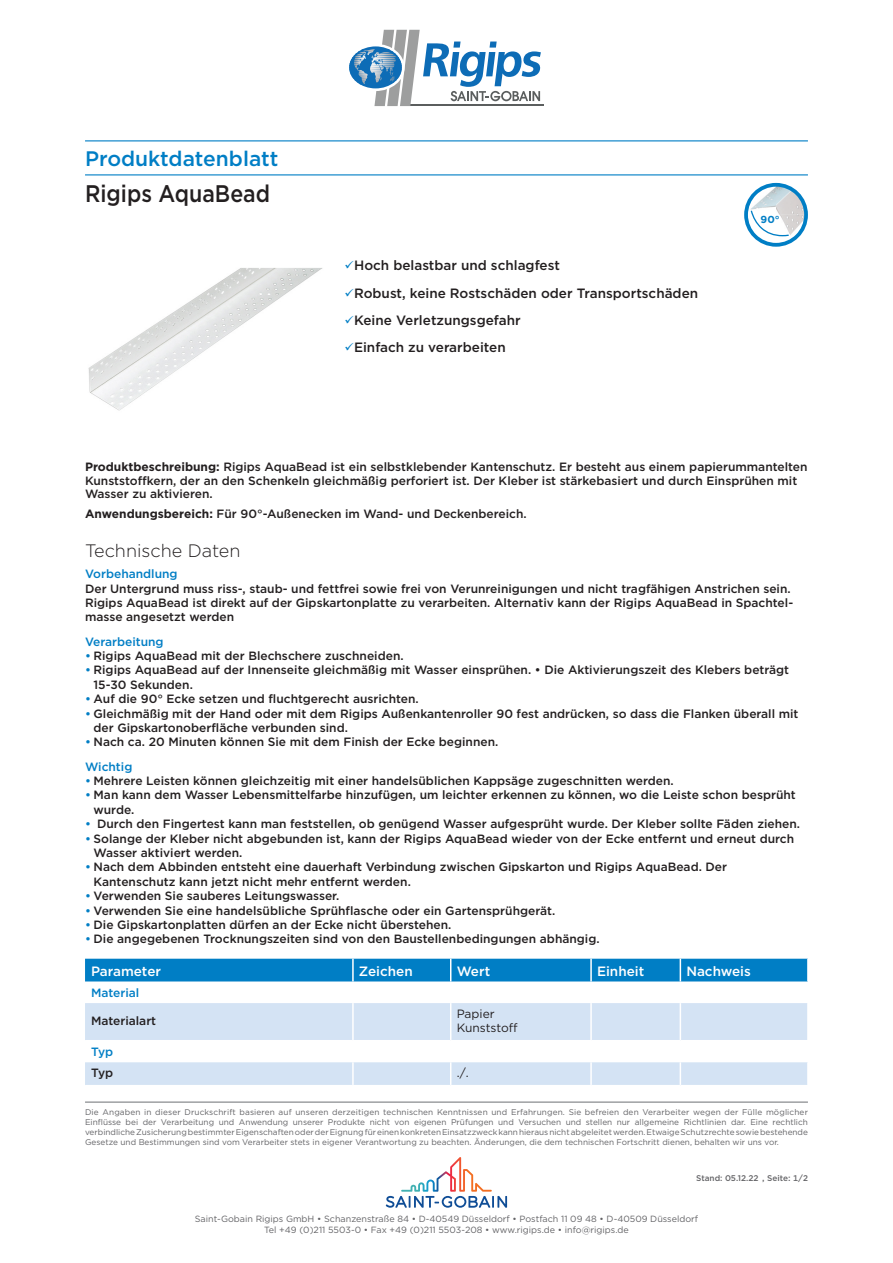
<style>
.page{position:relative;width:893px;height:1263px;background:#fff}
.page>*{position:absolute;margin:0;border:0;box-sizing:border-box;transform-origin:0 0}
.Product_Name{font:500 24px "Gotham";color:#231f20;scale:.89 1}
.t1{font:500 21px "Gotham";color:#007ec5}
.Technische_daten{font:300 18px "Gotham";color:#231f20}
.t2{font:500 13.5px "Gotham";color:#231f20}
.column_header_column{font:500 13.5px "Gotham";color:#fff}
.Product_Description{font:500 12px/14.4px "Gotham";color:#231f20}
.column_1{font:500 12px/14.4px "Gotham";color:#231f20}
.product_description{font:500 12px "Gotham";color:#231f20}
.attribute_group{font:500 12px "Gotham";color:#007ec5}
.column_3{font:12px "Gotham";color:#231f20}
.t3{font:700 10.2px "Gotham";color:#007ec5}
.t4{font:9px/10.8px "Gotham";color:#636366;text-align:center}
.t5{font:8.25px/9.8px "Gotham";color:#636366;text-align:justify}
.t6{font:500 8.25px "Gotham";color:#636366}
.s1{font-weight:700}
.s2{color:#007ec5}
</style>
<div class="page">
<hr style="left:85px;top:140px;width:723px;height:1px;background:#007ec5">
<hr style="left:85px;top:174px;width:723px;height:1px;background:#007ec5">
<hr style="left:85px;top:1101px;width:723px;height:2px;background:#9d9fa2">
<svg style="left:386px;top:1157px;width:121px;height:51px"></svg>
<hr style="left:410px;top:105px;width:134px;height:1px;background:#5b5e5e">
<svg style="left:349px;top:30px;width:192px;height:76px"></svg>
<svg style="left:85px;top:1003px;width:722px;height:82px;fill:#d4e3f4"></svg>
<div style="left:85px;top:959px;width:722px;height:22px;background:#007ec5"></div>
<hr style="left:352px;top:1003px;width:2px;height:37px;background:#fff">
<hr style="left:450px;top:1003px;width:1px;height:37px;background:#fff">
<hr style="left:590px;top:1003px;width:2px;height:37px;background:#fff">
<hr style="left:680px;top:1003px;width:1px;height:37px;background:#fff">
<hr style="left:85px;top:1040px;width:268px;height:1px;background:#fff">
<hr style="left:353px;top:1040px;width:98px;height:1px;background:#fff">
<hr style="left:451px;top:1040px;width:140px;height:1px;background:#fff">
<hr style="left:591px;top:1040px;width:89px;height:1px;background:#fff">
<hr style="left:680px;top:1040px;width:129px;height:1px;background:#fff">
<hr style="left:352px;top:1062px;width:2px;height:23px;background:#fff">
<svg style="left:450px;top:1062px;width:1px;height:23px"></svg>
<hr style="left:590px;top:1062px;width:2px;height:23px;background:#fff">
<svg style="left:680px;top:1062px;width:1px;height:23px"></svg>
<svg style="left:744px;top:183px;width:64px;height:64px"></svg>
<img style="left:88px;top:268px;width:235px;height:143px">
<h2 class="t1" style="left:85px;top:145px;width:195px">Produktdatenblatt</h2>
<p class="Product_Name" style="left:85px;top:178px;width:209px">Rigips AquaBead</p>
<p class="t2" style="left:354px;top:257px;width:207px">Hoch belastbar und schlagfest</p>
<p class="t2" style="left:354px;top:284px;width:346px">Robust, keine Rostschäden oder Transportschäden</p>
<p class="t2" style="left:354px;top:311px;width:168px">Keine Verletzungsgefahr</p>
<p class="t2" style="left:354px;top:339px;width:153px">Einfach zu verarbeiten</p>
<p class="t3" style="left:761px;top:213px;width:21px">90°</p>
<p class="Product_Description" style="left:85px;top:460px;width:724px;line-height:13.5px"><span class="s1">Produktbeschreibung:</span> Rigips AquaBead ist ein selbstklebender Kantenschutz. Er besteht aus einem papierummantelten<br>Kunststoffkern, der an den Schenkeln gleichmäßig perforiert ist. Der Kleber ist stärkebasiert und durch Einsprühen mit<br>Wasser zu aktivieren.</p>
<p class="product_description" style="left:85px;top:506px;width:443px"><span class="s1">Anwendungsbereich:</span> Für 90°‑Außenecken im Wand‑ und Deckenbereich.</p>
<p class="Technische_daten" style="left:85px;top:539px;width:157px">Technische Daten</p>
<p class="attribute_group" style="left:85px;top:566px;width:94px">Vorbehandlung</p>
<p class="column_1" style="left:85px;top:581px;width:710px">Der Untergrund muss riss-, staub- und fettfrei sowie frei von Verunreinigungen und nicht tragfähigen Anstrichen sein.<br>Rigips AquaBead ist direkt auf der Gipskartonplatte zu verarbeiten. Alternativ kann der Rigips AquaBead in Spachtel‑ masse angesetzt werden</p>
<p class="attribute_group" style="left:85px;top:633px;width:80px">Verarbeitung</p>
<p class="Product_Description" style="left:85px;top:648px;width:320px"><span class="s2">•</span> Rigips AquaBead mit der Blechschere zuschneiden.</p>
<p class="Product_Description" style="left:94px;top:663px;width:697px;text-indent:-9px"><span class="s2">•</span> Rigips AquaBead auf der Innenseite gleichmäßig mit Wasser einsprühen. • Die Aktivierungszeit des Klebers beträgt<br>15-30 Sekunden.</p>
<p class="Product_Description" style="left:85px;top:692px;width:335px"><span class="s2">•</span> Auf die 90° Ecke setzen und fluchtgerecht ausrichten.</p>
<p class="Product_Description" style="left:94px;top:706px;width:706px;text-indent:-9px"><span class="s2">•</span> Gleichmäßig mit der Hand oder mit dem Rigips Außenkantenroller 90 fest andrücken, so dass die Flanken überall mit der Gipskartonoberfläche verbunden sind.</p>
<p class="Product_Description" style="left:85px;top:735px;width:415px"><span class="s2">•</span> Nach ca. 20 Minuten können Sie mit dem Finish der Ecke beginnen.</p>
<p class="attribute_group" style="left:85px;top:758px;width:49px">Wichtig</p>
<p class="Product_Description" style="left:85px;top:773px;width:590px"><span class="s2">•</span> Mehrere Leisten können gleichzeitig mit einer handelsüblichen Kappsäge zugeschnitten werden.</p>
<p class="Product_Description" style="left:94px;top:788px;width:704px;text-indent:-9px"><span class="s2">•</span> Man kann dem Wasser Lebensmittelfarbe hinzufügen, um leichter erkennen zu können, wo die Leiste schon besprüht wurde.</p>
<p class="Product_Description" style="left:85px;top:817px;width:717px"><span class="s2">•</span> Durch den Fingertest kann man feststellen, ob genügend Wasser aufgesprüht wurde. Der Kleber sollte Fäden ziehen.</p>
<p class="Product_Description" style="left:94px;top:831px;width:702px;text-indent:-9px"><span class="s2">•</span> Solange der Kleber nicht abgebunden ist, kann der Rigips AquaBead wieder von der Ecke entfernt und erneut durch<br>Wasser aktiviert werden.</p>
<p class="Product_Description" style="left:94px;top:860px;width:635px;text-indent:-9px"><span class="s2">•</span> Nach dem Abbinden entsteht eine dauerhaft Verbindung zwischen Gipskarton und Rigips AquaBead. Der<br>Kantenschutz kann jetzt nicht mehr entfernt werden.</p>
<p class="Product_Description" style="left:85px;top:889px;width:256px"><span class="s2">•</span> Verwenden Sie sauberes Leitungswasser.</p>
<p class="Product_Description" style="left:85px;top:903px;width:472px"><span class="s2">•</span> Verwenden Sie eine handelsübliche Sprühflasche oder ein Gartensprühgerät.</p>
<p class="Product_Description" style="left:85px;top:917px;width:368px"><span class="s2">•</span> Die Gipskartonplatten dürfen an der Ecke nicht überstehen.</p>
<p class="Product_Description" style="left:85px;top:932px;width:516px"><span class="s2">•</span> Die angegebenen Trocknungszeiten sind von den Baustellenbedingungen abhängig.</p>
<p class="column_header_column" style="left:91px;top:962px;width:72px">Parameter</p>
<p class="column_header_column" style="left:359px;top:962px;width:55px">Zeichen</p>
<p class="column_header_column" style="left:457px;top:962px;width:35px">Wert</p>
<p class="column_header_column" style="left:597px;top:962px;width:49px">Einheit</p>
<p class="column_header_column" style="left:686px;top:962px;width:66px">Nachweis</p>
<p class="attribute_group" style="left:91px;top:985px;width:50px">Material</p>
<p class="column_1" style="left:91px;top:1013px;width:67px">Materialart</p>
<p class="column_3" style="left:457px;top:1006px;width:39px">Papier</p>
<p class="column_3" style="left:457px;top:1020px;width:62px">Kunststoff</p>
<p class="attribute_group" style="left:91px;top:1044px;width:24px">Typ</p>
<p class="column_1" style="left:91px;top:1065px;width:24px">Typ</p>
<p class="column_3" style="left:457px;top:1065px;width:13px">./.</p>
<p class="t5" style="left:85px;top:1107px;width:724px">Die Angaben in dieser Druckschrift basieren auf unseren derzeitigen technischen Kenntnissen und Erfahrungen. Sie befreien den Verarbeiter wegen der Fülle möglicher Einflüsse bei der Verarbeitung und Anwendung unserer Produkte nicht von eigenen Prüfungen und Versuchen und stellen nur allgemeine Richtlinien dar. Eine rechtlich verbindliche Zusicherung bestimmter Eigenschaften oder der Eignung für einen konkreten Einsatzzweck kann hieraus nicht abgeleitet werden. Etwaige Schutzrechte sowie bestehende Gesetze und Bestimmungen sind vom Verarbeiter stets in eigener Verantwortung zu beachten. Änderungen, die dem technischen Fortschritt dienen, behalten wir uns vor.</p>
<p class="t6" style="left:696px;top:1173px;width:113px">Stand: 05.12.22 , Seite: 1/2</p>
<p class="t4" style="left:195px;top:1213px;width:505px">Saint-Gobain Rigips GmbH • Schanzenstraße 84 • D-40549 Düsseldorf • Postfach 11 09 48 • D-40509 Düsseldorf<br>Tel +49 (0)211 5503-0 • Fax +49 (0)211 5503-208 • www.rigips.de • info@rigips.de</p>
</div>
